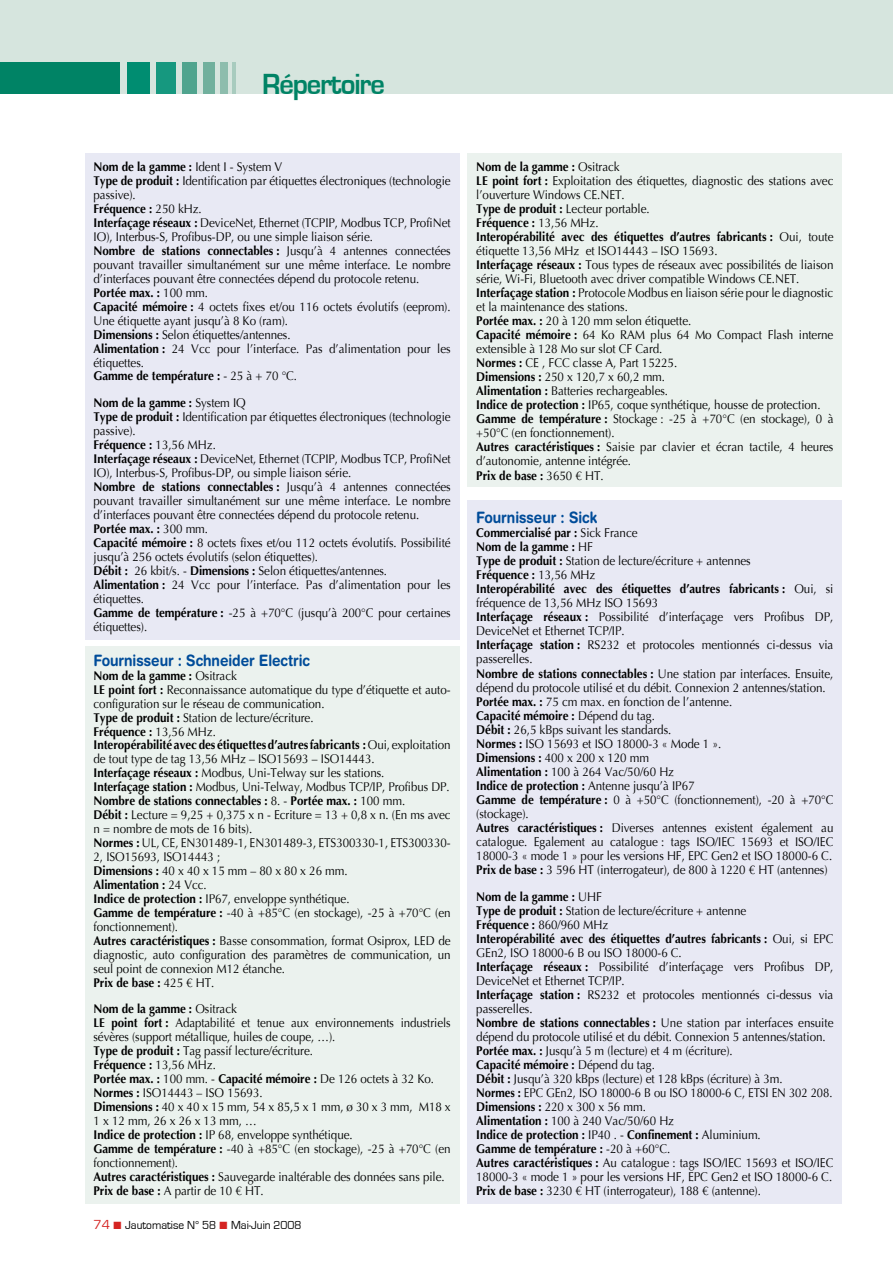
<style>
.page{position:relative;width:893px;height:1263px;background:#fff}
.page>*{position:absolute;margin:0;border:0;box-sizing:border-box;transform-origin:0 0}
.t1{font:700 30px "Eurostile";letter-spacing:-.04em;color:#008365;scale:.95 1}
.t2{font:700 15.75px "Helvetica Rounded";letter-spacing:-.005em;color:#004c99;scale:.88 1}
.t3{font:12.6px/14px "Optima";letter-spacing:-.005em;color:#000;scale:.92 1}
.t4{font:12px "Eurostile";color:#000;scale:.95 1}
.s1{font-weight:700}
.s2{font-size:13.5px;color:#d52422}
.s3{color:#d52422}
</style>
<div class="page">
<div style="left:0;top:0;width:893px;height:94px;background:#d6e5de"></div>
<div style="left:0;top:62px;width:120px;height:32px;background:#008365"></div>
<div style="left:128px;top:62px;width:22px;height:32px;background:#008d71"></div>
<div style="left:157px;top:62px;width:19px;height:32px;background:#16987f"></div>
<div style="left:182px;top:62px;width:15px;height:32px;background:#50a48e"></div>
<div style="left:203px;top:62px;width:11px;height:32px;background:#71b09d"></div>
<div style="left:220px;top:62px;width:7px;height:32px;background:#8dbdad"></div>
<hr style="left:232px;top:62px;width:4px;height:32px;background:#a8cbbe">
<div style="left:468px;top:153px;width:374px;height:333px;background:#ebf2ee"></div>
<div style="left:468px;top:500px;width:374px;height:703px;background:#e8e9f4"></div>
<div style="left:85px;top:646px;width:374px;height:557px;background:#ebf2ee"></div>
<div style="left:85px;top:153px;width:374px;height:486px;background:#e8e9f4"></div>
<h1 class="t1" style="left:262px;top:68px;width:131px">Répertoire</h1>
<p class="t3" style="left:94px;top:160px;width:390px"><span class="s1">Nom de la gamme :</span> Ident I - System V<br><span class="s1">Type de produit :</span> Identification par étiquettes électroniques (technologie passive).<br><span class="s1">Fréquence :</span> 250 kHz.<br><span class="s1">Interfaçage réseaux :</span> DeviceNet, Ethernet (TCPIP, Modbus TCP, ProfiNet IO), Interbus-S, Profibus-DP, ou une simple liaison série.<br><span class="s1">Nombre de stations connectables :</span> Jusqu’à 4 antennes connectées pouvant travailler simultanément sur une même interface. Le nombre d’interfaces pouvant être connectées dépend du protocole retenu.<br><span class="s1">Portée max. :</span> 100 mm.<br><span class="s1">Capacité mémoire :</span> 4 octets fixes et/ou 116 octets évolutifs (eeprom).<br>Une étiquette ayant jusqu’à 8 Ko (ram).<br><span class="s1">Dimensions :</span> Selon étiquettes/antennes.<br><span class="s1">Alimentation :</span> 24 Vcc pour l’interface. Pas d’alimentation pour les étiquettes.<br><span class="s1">Gamme de température :</span> - 25 à + 70 °C.</p>
<p class="t3" style="left:94px;top:396px;width:390px"><span class="s1">Nom de la gamme :</span> System IQ<br><span class="s1">Type de produit :</span> Identification par étiquettes électroniques (technologie passive).<br><span class="s1">Fréquence :</span> 13,56 MHz.<br><span class="s1">Interfaçage réseaux :</span> DeviceNet, Ethernet (TCPIP, Modbus TCP, ProfiNet IO), Interbus-S, Profibus-DP, ou simple liaison série.<br><span class="s1">Nombre de stations connectables :</span> Jusqu’à 4 antennes connectées pouvant travailler simultanément sur une même interface. Le nombre d’interfaces pouvant être connectées dépend du protocole retenu.<br><span class="s1">Portée max. :</span> 300 mm.<br><span class="s1">Capacité mémoire :</span> 8 octets fixes et/ou 112 octets évolutifs. Possibilité jusqu’à 256 octets évolutifs (selon étiquettes).<br><span class="s1">Débit :</span> 26 kbit/s. - <span class="s1">Dimensions :</span> Selon étiquettes/antennes.<br><span class="s1">Alimentation :</span> 24 Vcc pour l’interface. Pas d’alimentation pour les étiquettes.<br><span class="s1">Gamme de température :</span> -25 à +70°C (jusqu’à 200°C pour certaines étiquettes).</p>
<p class="t2" style="left:94px;top:650px;width:247px">Fournisseur : Schneider Electric</p>
<p class="t3" style="left:94px;top:669px;width:390px"><span class="s1">Nom de la gamme :</span> Ositrack<br><span class="s1">LE point fort :</span> Reconnaissance automatique du type d’étiquette et auto&shy;configuration sur le réseau de communication.<br><span class="s1">Type de produit :</span> Station de lecture/écriture.<br><span class="s1">Fréquence :</span> 13,56 MHz.<br><span class="s1">Interopérabilité avec des étiquettes d’autresfabricants :</span> Oui, exploitation de tout type de tag 13,56 MHz – ISO15693 – ISO14443.<br><span class="s1">Interfaçage réseaux :</span> Modbus, Uni-Telway sur les stations.<br><span class="s1">Interfaçage station :</span> Modbus, Uni-Telway, Modbus TCP/IP, Profibus DP.<br><span class="s1">Nombre de stations connectables :</span> 8. - <span class="s1">Portée max. :</span> 100 mm.<br><span class="s1">Débit :</span> Lecture = 9,25 + 0,375 x n - Ecriture = 13 + 0,8 x n. (En ms avec n = nombre de mots de 16 bits).<br><span class="s1">Normes :</span> UL, CE, EN301489-1, EN301489-3, ETS300330-1, ETS300330- 2, ISO15693, ISO14443 ;<br><span class="s1">Dimensions :</span> 40 x 40 x 15 mm – 80 x 80 x 26 mm.<br><span class="s1">Alimentation :</span> 24 Vcc.<br><span class="s1">Indice de protection :</span> IP67, enveloppe synthétique.<br><span class="s1">Gamme de température :</span> -40 à +85°C (en stockage), -25 à +70°C (en fonctionnement).<br><span class="s1">Autres caractéristiques :</span> Basse consommation, format Osiprox, LED de diagnostic, auto configuration des paramètres de communication, un seul point de connexion M12 étanche.<br><span class="s1">Prix de base :</span> 425 € HT.</p>
<p class="t3" style="left:94px;top:1002px;width:390px"><span class="s1">Nom de la gamme :</span> Ositrack<br><span class="s1">LE point fort :</span> Adaptabilité et tenue aux environnements industriels sévères (support métallique, huiles de coupe, …).<br><span class="s1">Type de produit :</span> Tag passif lecture/écriture.<br><span class="s1">Fréquence :</span> 13,56 MHz.<br><span class="s1">Portée max. :</span> 100 mm. - <span class="s1">Capacité mémoire :</span> De 126 octets à 32 Ko.<br><span class="s1">Normes :</span> ISO14443 – ISO 15693.<br><span class="s1">Dimensions :</span> 40 x 40 x 15 mm, 54 x 85,5 x 1 mm, ø 30 x 3 mm, M18 x 1 x 12 mm, 26 x 26 x 13 mm, …<br><span class="s1">Indice de protection :</span> IP 68, enveloppe synthétique.<br><span class="s1">Gamme de température :</span> -40 à +85°C (en stockage), -25 à +70°C (en fonctionnement).<br><span class="s1">Autres caractéristiques :</span> Sauvegarde inaltérable des données sans pile.<br><span class="s1">Prix de base :</span> A partir de 10 € HT.</p>
<p class="t4" style="left:94px;top:1218px;width:220px"><span class="s2">74</span> <span class="s3">■</span> Jautomatise N° 58 <span class="s3">■</span> Mai-Juin 2008</p>
<p class="t3" style="left:476px;top:160px;width:390px"><span class="s1">Nom de la gamme :</span> Ositrack<br><span class="s1">LE point fort :</span> Exploitation des étiquettes, diagnostic des stations avec l’ouverture Windows CE.NET.<br><span class="s1">Type de produit :</span> Lecteur portable.<br><span class="s1">Fréquence :</span> 13,56 MHz.<br><span class="s1">Interopérabilité avec des étiquettes d’autres fabricants :</span> Oui, toute étiquette 13,56 MHz et ISO14443 – ISO 15693.<br><span class="s1">Interfaçage réseaux :</span> Tous types de réseaux avec possibilités de liaison série, Wi-Fi, Bluetooth avec driver compatible Windows CE.NET.<br><span class="s1">Interfaçage station :</span> Protocole Modbus en liaison série pour le diagnostic et la maintenance des stations.<br><span class="s1">Portée max. :</span> 20 à 120 mm selon étiquette.<br><span class="s1">Capacité mémoire :</span> 64 Ko RAM plus 64 Mo Compact Flash interne extensible à 128 Mo sur slot CF Card.<br><span class="s1">Normes :</span> CE , FCC classe A, Part 15225.<br><span class="s1">Dimensions :</span> 250 x 120,7 x 60,2 mm.<br><span class="s1">Alimentation :</span> Batteries rechargeables.<br><span class="s1">Indice de protection :</span> IP65, coque synthétique, housse de protection.<br><span class="s1">Gamme de température :</span> Stockage : -25 à +70°C (en stockage), 0 à +50°C (en fonctionnement).<br><span class="s1">Autres caractéristiques :</span> Saisie par clavier et écran tactile, 4 heures d’autonomie, antenne intégrée.<br><span class="s1">Prix de base :</span> 3650 € HT.</p>
<p class="t2" style="left:476px;top:508px;width:139px">Fournisseur : Sick</p>
<p class="t3" style="left:476px;top:526px;width:390px"><span class="s1">Commercialisé par :</span> Sick France<br><span class="s1">Nom de la gamme :</span> HF<br><span class="s1">Type de produit :</span> Station de lecture/écriture + antennes<br><span class="s1">Fréquence :</span> 13,56 MHz<br><span class="s1">Interopérabilité avec des étiquettes d’autres fabricants :</span> Oui, si fréquence de 13,56 MHz ISO 15693<br><span class="s1">Interfaçage réseaux :</span> Possibilité d’interfaçage vers Profibus DP, DeviceNet et Ethernet TCP/IP.<br><span class="s1">Interfaçage station :</span> RS232 et protocoles mentionnés ci-dessus via passerelles.<br><span class="s1">Nombre de stations connectables :</span> Une station par interfaces. Ensuite, dépend du protocole utilisé et du débit. Connexion 2 antennes/station.<br><span class="s1">Portée max. :</span> 75 cm max. en fonction de l’antenne.<br><span class="s1">Capacité mémoire :</span> Dépend du tag.<br><span class="s1">Débit :</span> 26,5 kBps suivant les standards.<br><span class="s1">Normes :</span> ISO 15693 et ISO 18000-3 « Mode 1 ».<br><span class="s1">Dimensions :</span> 400 x 200 x 120 mm<br><span class="s1">Alimentation :</span> 100 à 264 Vac/50/60 Hz<br><span class="s1">Indice de protection :</span> Antenne jusqu’à IP67<br><span class="s1">Gamme de température :</span> 0 à +50°C (fonctionnement), -20 à +70°C (stockage).<br><span class="s1">Autres caractéristiques :</span> Diverses antennes existent également au catalogue. Egalement au catalogue : tags ISO/IEC 15693 et ISO/IEC 18000-3 « mode 1 » pour les versions HF, EPC Gen2 et ISO 18000-6 C.<br><span class="s1">Prix de base :</span> 3 596 HT (interrogateur), de 800 à 1220 € HT (antennes)</p>
<p class="t3" style="left:476px;top:889px;width:390px"><span class="s1">Nom de la gamme :</span> UHF<br><span class="s1">Type de produit :</span> Station de lecture/écriture + antenne<br><span class="s1">Fréquence :</span> 860/960 MHz<br><span class="s1">Interopérabilité avec des étiquettes d’autres fabricants :</span> Oui, si EPC GEn2, ISO 18000-6 B ou ISO 18000-6 C.<br><span class="s1">Interfaçage réseaux :</span> Possibilité d’interfaçage vers Profibus DP, DeviceNet et Ethernet TCP/IP.<br><span class="s1">Interfaçage station :</span> RS232 et protocoles mentionnés ci-dessus via passerelles.<br><span class="s1">Nombre de stations connectables :</span> Une station par interfaces ensuite dépend du protocole utilisé et du débit. Connexion 5 antennes/station.<br><span class="s1">Portée max. :</span> Jusqu’à 5 m (lecture) et 4 m (écriture).<br><span class="s1">Capacité mémoire :</span> Dépend du tag.<br><span class="s1">Débit :</span> Jusqu’à 320 kBps (lecture) et 128 kBps (écriture) à 3m.<br><span class="s1">Normes :</span> EPC GEn2, ISO 18000-6 B ou ISO 18000-6 C, ETSI EN 302 208.<br><span class="s1">Dimensions :</span> 220 x 300 x 56 mm.<br><span class="s1">Alimentation :</span> 100 à 240 Vac/50/60 Hz<br><span class="s1">Indice de protection :</span> IP40 . - <span class="s1">Confinement :</span> Aluminium.<br><span class="s1">Gamme de température :</span> -20 à +60°C.<br><span class="s1">Autres caractéristiques :</span> Au catalogue : tags ISO/IEC 15693 et ISO/IEC 18000-3 « mode 1 » pour les versions HF, EPC Gen2 et ISO 18000-6 C.<br><span class="s1">Prix de base :</span> 3230 € HT (interrogateur), 188 € (antenne).</p>
</div>
